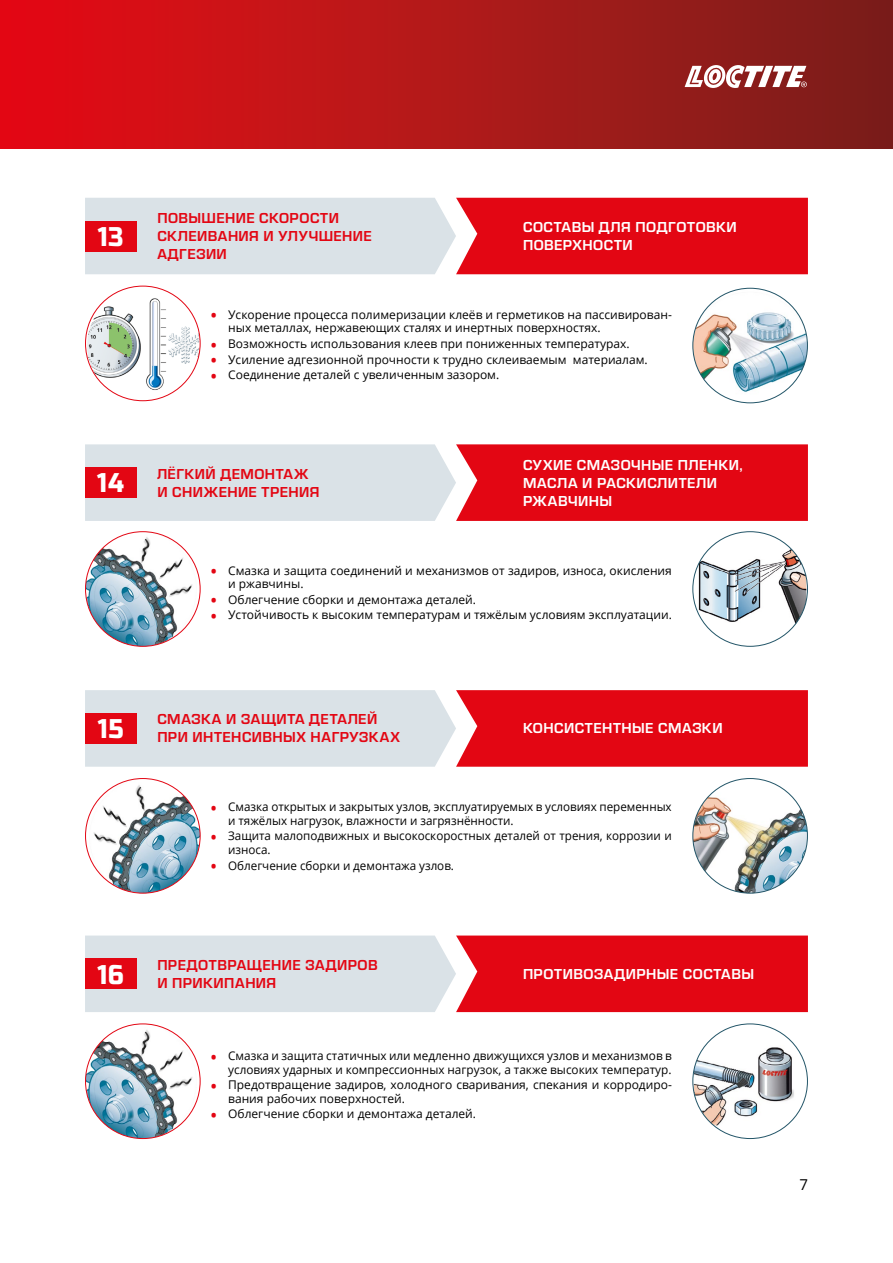
<style>
.page{position:relative;width:893px;height:1263px;background:#fff}
.page>*{position:absolute;margin:0;border:0;box-sizing:border-box;transform-origin:0 0}
.t1{font:27px "Russo One";letter-spacing:.04em;color:#fff;scale:.9 1}
.t2{font:700 15px/18px "Eurostile";letter-spacing:.03em;color:#e30613}
.t3{font:700 15px/18px "Eurostile";letter-spacing:.035em;color:#fff}
.t4{font:15px "Open Sans";color:#000}
.t5{font:12px/13.5px "Open Sans";color:#000}
.s1{font-weight:800;font-size:13.5px;color:#e30613}
</style>
<div class="page">
<div style="left:0;top:0;width:893px;height:149px;background:linear-gradient(to right,#e80c15,#79211b)"></div>
<svg style="left:685px;top:65px;width:122px;height:23px"></svg>
<svg style="left:85px;top:198px;width:723px;height:76px;background:#df7780"></svg>
<div style="left:85px;top:221px;width:51px;height:30px;background:#e30613"></div>
<img style="left:86px;top:286px;width:114px;height:115px;border-radius:57px">
<img style="left:693px;top:288px;width:114px;height:115px;border-radius:57px">
<svg style="left:85px;top:690px;width:723px;height:77px;background:#df7881"></svg>
<div style="left:85px;top:713px;width:51px;height:31px;background:#e30613"></div>
<img style="left:86px;top:778px;width:114px;height:115px;border-radius:57px">
<img style="left:693px;top:778px;width:114px;height:115px;border-radius:57px">
<svg style="left:85px;top:444px;width:723px;height:77px;background:#df7881"></svg>
<div style="left:85px;top:467px;width:51px;height:31px;background:#e30613"></div>
<img style="left:86px;top:532px;width:114px;height:114px;border-radius:57px">
<img style="left:693px;top:532px;width:114px;height:114px;border-radius:57px">
<svg style="left:85px;top:935px;width:723px;height:77px;background:#df7881"></svg>
<div style="left:85px;top:958px;width:51px;height:31px;background:#e30613"></div>
<img style="left:86px;top:1024px;width:114px;height:114px;border-radius:57px">
<img style="left:693px;top:1024px;width:114px;height:114px;border-radius:57px">
<p class="t2" style="left:157px;top:209px;width:216px">ПОВЫШЕНИЕ СКОРОСТИ<br>СКЛЕИВАНИЯ И УЛУЧШЕНИЕ<br>АДГЕЗИИ</p>
<h1 class="t1" style="left:98px;top:221px;width:30px">13</h1>
<p class="t3" style="left:523px;top:218px;width:215px">СОСТАВЫ ДЛЯ ПОДГОТОВКИ<br>ПОВЕРХНОСТИ</p>
<h1 class="t1" style="left:97px;top:467px;width:31px">14</h1>
<p class="t5" style="left:228px;top:307px;width:445px;text-indent:-17px"><span class="s1">•</span> Ускорение процесса полимеризации клеёв и герметиков на пассивирован&shy;ных металлах, нержавеющих сталях и инертных поверхностях.</p>
<p class="t5" style="left:211px;top:337px;width:420px"><span class="s1">•</span> Возможность использования клеев при пониженных температурах.</p>
<p class="t5" style="left:211px;top:352px;width:438px"><span class="s1">•</span> Усиление адгезионной прочности к трудно склеиваемым материалам.</p>
<p class="t5" style="left:211px;top:368px;width:290px"><span class="s1">•</span> Соединение деталей с увеличенным зазором.</p>
<p class="t2" style="left:157px;top:465px;width:164px">ЛЁГКИЙ ДЕМОНТАЖ<br>И СНИЖЕНИЕ ТРЕНИЯ</p>
<p class="t3" style="left:523px;top:456px;width:221px">СУХИЕ СМАЗОЧНЫЕ ПЛЕНКИ,<br>МАСЛА И РАСКИСЛИТЕЛИ<br>РЖАВЧИНЫ</p>
<p class="t5" style="left:228px;top:563px;width:445px;text-indent:-17px"><span class="s1">•</span> Смазка и защита соединений и механизмов от задиров, износа, окисления и ржавчины.</p>
<p class="t5" style="left:211px;top:592px;width:266px"><span class="s1">•</span> Облегчение сборки и демонтажа деталей.</p>
<p class="t5" style="left:211px;top:608px;width:462px"><span class="s1">•</span> Устойчивость к высоким температурам и тяжёлым условиям эксплуатации.</p>
<p class="t2" style="left:157px;top:711px;width:244px">СМАЗКА И ЗАЩИТА ДЕТАЛЕЙ<br>ПРИ ИНТЕНСИВНЫХ НАГРУЗКАХ</p>
<h1 class="t1" style="left:98px;top:713px;width:30px">15</h1>
<p class="t3" style="left:523px;top:720px;width:201px">КОНСИСТЕНТНЫЕ СМАЗКИ</p>
<p class="t5" style="left:228px;top:800px;width:445px;text-indent:-17px"><span class="s1">•</span> Смазка открытых и закрытых узлов, эксплуатируемых в условиях переменных и тяжёлых нагрузок, влажности и загрязнённости.</p>
<p class="t5" style="left:228px;top:829px;width:445px;text-indent:-17px"><span class="s1">•</span> Защита малоподвижных и высокоскоростных деталей от трения, коррозии и износа.</p>
<p class="t5" style="left:211px;top:858px;width:244px"><span class="s1">•</span> Облегчение сборки и демонтажа узлов.</p>
<p class="t2" style="left:157px;top:956px;width:222px">ПРЕДОТВРАЩЕНИЕ ЗАДИРОВ<br>И ПРИКИПАНИЯ</p>
<h1 class="t1" style="left:97px;top:958px;width:31px">16</h1>
<p class="t3" style="left:523px;top:965px;width:233px">ПРОТИВОЗАДИРНЫЕ СОСТАВЫ</p>
<p class="t5" style="left:211px;top:1048px;width:462px;text-align:right"><span class="s1">•</span> Смазка и защита статичных или медленно движущихся узлов и механизмов в условиях ударных и компрессионных нагрузок, а также высоких температур.</p>
<p class="t5" style="left:228px;top:1078px;width:445px;text-indent:-17px"><span class="s1">•</span> Предотвращение задиров, холодного сваривания, спекания и корродиро&shy;вания рабочих поверхностей.</p>
<p class="t5" style="left:211px;top:1107px;width:266px"><span class="s1">•</span> Облегчение сборки и демонтажа деталей.</p>
<p class="t4" style="left:799px;top:1175px;width:10px">7</p>
</div>
